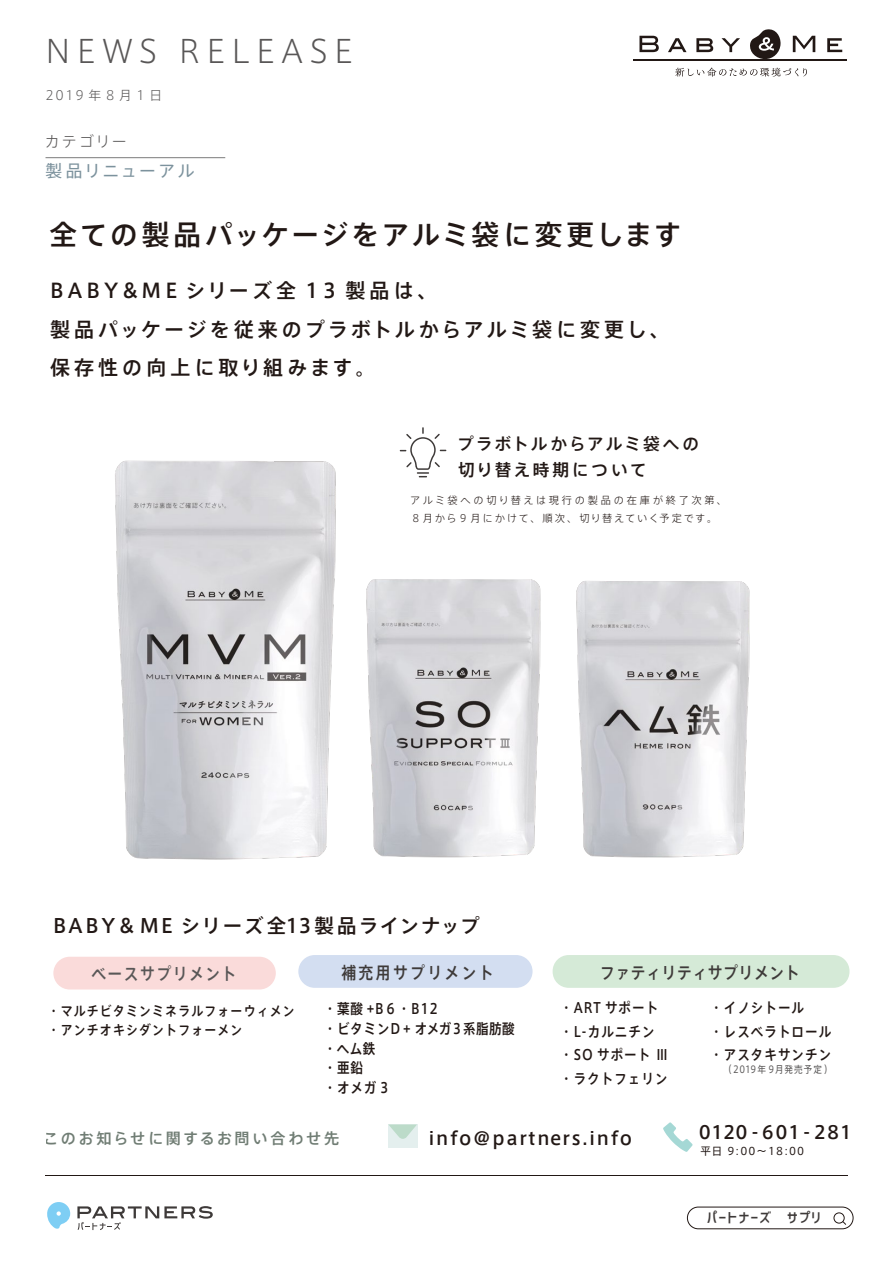
<style>
.page{position:relative;width:893px;height:1263px;background:#fff}
.page>*{position:absolute;margin:0;border:0;box-sizing:border-box;transform-origin:0 0}
.t1{font:300 31.35px "Axis Std";letter-spacing:.205em;color:#595757}
.t2{font:500 27.75px "Axis Std";letter-spacing:.09em;color:#221815}
.t3{font:500 19.95px/38.5px "Axis Std";letter-spacing:.19em;color:#221815}
.t4{font:500 19.5px "Axis Std";letter-spacing:.1em;color:#221815}
.t5{font:500 18px "Axis Std";letter-spacing:.105em;color:#221815}
.t6{font:500 18px "Axis Std";letter-spacing:.025em;color:#221815}
.t7{font:500 16.8px "Axis Std";letter-spacing:.04em;color:#3e3a39;scale:.88 1}
.t8{font:500 16.8px "Axis Std";letter-spacing:.1em;color:#595757;scale:.88 1}
.t9{font:500 16.8px "Axis Std";letter-spacing:.16em;color:#3e3a39;scale:.88 1}
.t10{font:500 16.65px/26px "Axis Std";letter-spacing:.135em;color:#221815}
.t11{font:16.65px "Axis Std";letter-spacing:.125em;color:#7c929d}
.t12{font:500 15.15px "Axis Std";letter-spacing:.175em;color:#707d74}
.t13{font:300 15px "Axis Std";letter-spacing:.115em;color:#595757}
.t14{font:14.55px "Corporate Logo Medium";letter-spacing:.06em;color:#3e3a39}
.t15{font:500 14.25px/23.4px "Axis Std";letter-spacing:.08em;color:#221815;scale:.88 1}
.t16{font:500 14.25px/19.6px "Axis Std";letter-spacing:.06em;color:#221815;scale:.88 1}
.t17{font:500 13.5px/18.6px "Axis Std";letter-spacing:.1em;color:#221815;scale:.88 1}
.t18{font:300 12.75px "Axis Std";letter-spacing:.36em;color:#595757}
.t19{font:10.5px "Axis Std";letter-spacing:.105em;color:#221815}
.t20{font:300 10.2px/18.3px "Axis Std";letter-spacing:.205em;color:#221815}
.t21{font:9.75px "Axis Std";letter-spacing:.09em;color:#595757;scale:.88 1}
</style>
<div class="page">
<hr style="left:46px;top:157px;width:179px;height:1px;background:#898989">
<img style="left:366px;top:579px;width:175px;height:279px">
<svg style="left:400px;top:427px;width:46px;height:50px"></svg>
<img style="left:576px;top:581px;width:174px;height:277px">
<img style="left:115px;top:460px;width:221px;height:400px">
<div style="left:298px;top:955px;width:235px;height:33px;background:#d3def1;border-radius:16px"></div>
<div style="left:53px;top:957px;width:223px;height:32px;background:#fadbda;border-radius:16px"></div>
<div style="left:553px;top:955px;width:296px;height:33px;background:#d5ead7;border-radius:16px"></div>
<svg style="left:639px;top:36px;width:20px;height:16px"></svg>
<svg style="left:668px;top:38px;width:18px;height:14px"></svg>
<svg style="left:696px;top:38px;width:17px;height:14px"></svg>
<svg style="left:721px;top:38px;width:19px;height:14px"></svg>
<hr style="left:634px;top:59px;width:213px;height:1px;background:#221815">
<svg style="left:750px;top:29px;width:31px;height:30px"></svg>
<svg style="left:793px;top:36px;width:22px;height:16px"></svg>
<svg style="left:827px;top:38px;width:15px;height:14px"></svg>
<svg style="left:675px;top:68px;width:132px;height:9px"></svg>
<div style="left:388px;top:1124px;width:29px;height:24px;background:#e4efee"></div>
<svg style="left:389px;top:1124px;width:28px;height:15px"></svg>
<svg style="left:663px;top:1122px;width:29px;height:30px"></svg>
<hr style="left:45px;top:1175px;width:803px;height:1px;background:#221815">
<svg style="left:77px;top:1206px;width:136px;height:24px"></svg>
<svg style="left:47px;top:1202px;width:23px;height:27px"></svg>
<div style="left:687px;top:1207px;width:166px;height:22px;border:1px solid #221815;border-radius:11px"></div>
<div style="left:834px;top:1213px;width:10px;height:10px;border:1px solid #221815;border-radius:50%"></div>
<h1 class="t1" style="left:46px;top:29px;width:309px">NEWS RELEASE</h1>
<p class="t18" style="left:46px;top:86px;width:118px">2019年8月1日</p>
<p class="t13" style="left:45px;top:130px;width:83px">カテゴリー</p>
<p class="t11" style="left:46px;top:158px;width:151px">製品リニューアル</p>
<h2 class="t2" style="left:50px;top:213px;width:633px">全ての製品パッケージをアルミ袋に変更します</h2>
<p class="t3" style="left:50px;top:270px;width:621px">BABY&amp;ME シリーズ全 13 製品は、<br>製品パッケージを従来のプラボトルからアルミ袋に変更し、保存性の向上に取り組みます。</p>
<p class="t10" style="left:457px;top:430px;width:243px">プラボトルからアルミ袋への切り替え時期について</p>
<p class="t20" style="left:410px;top:490px;width:318px">アルミ袋への切り替えは現行の製品の在庫が終了次第、<br>８月から９月にかけて、順次、切り替えていく予定です。</p>
<p class="t4" style="left:53px;top:910px;width:428px">BABY&amp; ME シリーズ全13製品ラインナップ</p>
<p class="t8" style="left:91px;top:960px;width:166px">ベースサプリメント</p>
<p class="t9" style="left:341px;top:959px;width:174px">補充用サプリメント</p>
<p class="t7" style="left:600px;top:959px;width:228px">ファティリティサプリメント</p>
<p class="t17" style="left:48px;top:1001px;width:282px">・マルチビタミンミネラルフォーウィメン・アンチオキシダントフォーメン</p>
<p class="t15" style="left:560px;top:995px;width:124px">・ART サポート・L-カルニチン・SO サポート Ⅲ・ラクトフェリン</p>
<p class="t15" style="left:710px;top:995px;width:139px">・イノシトール<br>・レスベラトロール・アスタキサンチン</p>
<p class="t16" style="left:324px;top:998px;width:218px">・葉酸 +B６・B12<br>・ビタミンD + オメガ3系脂肪酸・ヘム鉄<br>・亜鉛<br>・オメガ 3</p>
<p class="t21" style="left:723px;top:1062px;width:126px">（2019年 9月発売予定）</p>
<p class="t12" style="left:44px;top:1126px;width:297px">このお知らせに関するお問い合わせ先</p>
<p class="t5" style="left:429px;top:1125px;width:205px">info@partners.info</p>
<p class="t6" style="left:699px;top:1118px;width:154px">0120 - 601 - 281</p>
<p class="t19" style="left:701px;top:1144px;width:105px">平日 9:00～18:00</p>
<p class="t14" style="left:706px;top:1210px;width:117px">パートナーズ　サプリ</p>
</div>
